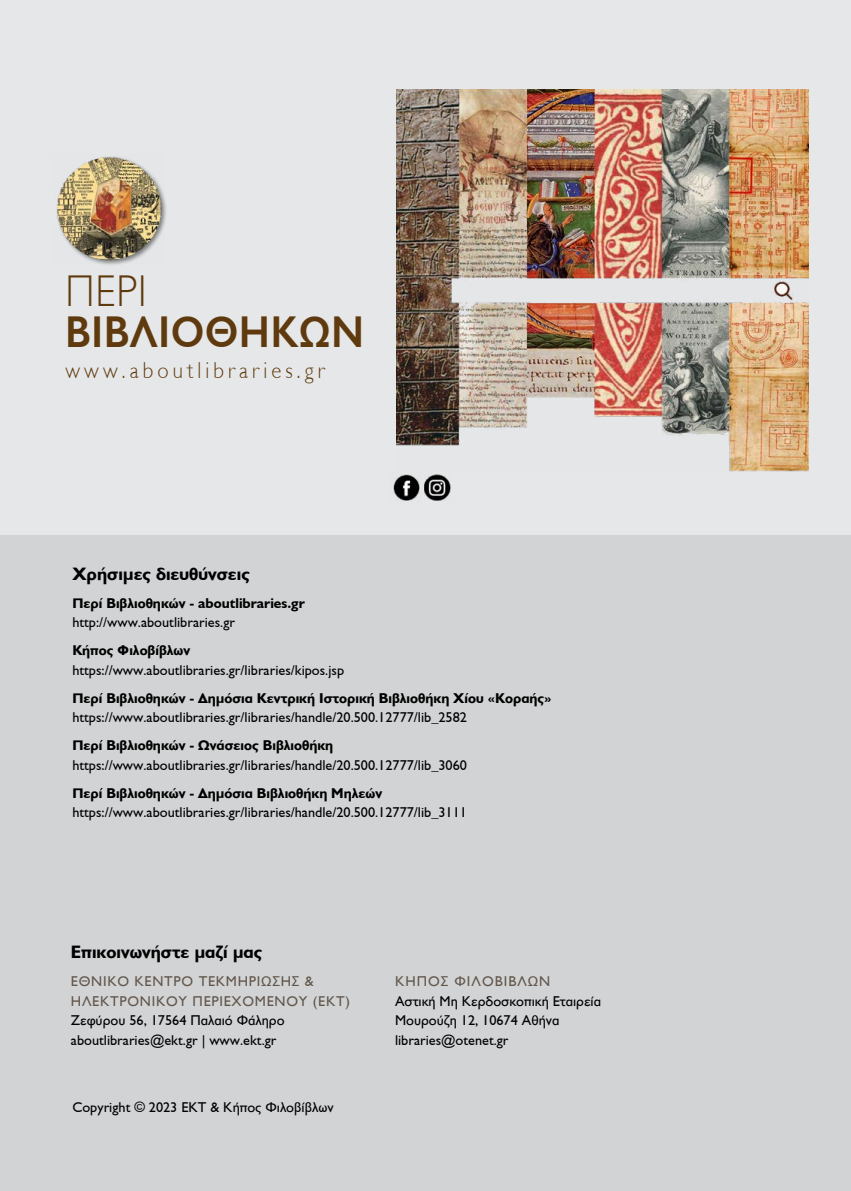
<style>
.page{position:relative;width:851px;height:1191px;background:#fff}
.page>*{position:absolute;margin:0;border:0;box-sizing:border-box;transform-origin:0 0}
.t1{font:300 44.55px "Cf Jeckyl Gr";letter-spacing:.025em;color:#5f3a0e;scale:.91 1}
.t2{font:300 44.55px "Cf Jeckyl Gr";color:#5f3a0e;scale:.91 1}
.t3{font:300 22.95px "Cf Jeckyl Gr";letter-spacing:.2em;color:#5f3a0e;scale:.9 1}
.t4{font:700 18px "Cf Jeckyl";color:#000}
.t5{font:14.25px/19.5px "Cf Jeckyl";color:#000}
.t6{font:700 14.25px "Cf Jeckyl";color:#000}
.t7{font:14.25px/19.5px "Cf Jeckyl";letter-spacing:.05em;color:#62554a}
.t8{font:14.25px "Cf Jeckyl";letter-spacing:.07em;color:#62554a}
</style>
<div class="page">
<div style="left:0;top:0;width:850px;height:563px;background:#e6e7e8"></div>
<div style="left:0;top:536px;width:850px;height:655px;background:#d1d3d4"></div>
<img style="left:396px;top:89px;width:412px;height:382px">
<div style="left:56px;top:156px;width:111px;height:111px;background:#000;opacity:.45"></div>
<img style="left:56px;top:156px;width:109px;height:108px">
<img style="left:393px;top:474px;width:27px;height:27px">
<img style="left:424px;top:474px;width:26px;height:26px">
<h1 class="t2" style="left:65px;top:268px;width:91px">ΠΕΡΊ</h1>
<h1 class="t1" style="left:65px;top:308px;width:329px">ΒΙΒΛΙΟΘΗΚΏΝ</h1>
<h2 class="t3" style="left:65px;top:358px;width:289px">www.aboutlibraries.gr</h2>
<p class="t4" style="left:72px;top:563px;width:179px">Χρήσιμες διευθύνσεις</p>
<p class="t6" style="left:72px;top:595px;width:234px">Περί Βιβλιοθηκών - aboutlibraries.gr</p>
<p class="t5" style="left:72px;top:613px;width:164px">http://www.aboutlibraries.gr</p>
<p class="t6" style="left:72px;top:642px;width:119px">Κήπος Φιλοβίβλων</p>
<p class="t5" style="left:72px;top:660px;width:273px">https://www.aboutlibraries.gr/libraries/kipos.jsp</p>
<p class="t6" style="left:72px;top:690px;width:480px">Περί Βιβλιοθηκών - Δημόσια Κεντρική Ιστορική Βιβλιοθήκη Χίου «Κοραής»</p>
<p class="t5" style="left:72px;top:708px;width:396px">https://www.aboutlibraries.gr/libraries/handle/20.500.12777/lib_2582</p>
<p class="t6" style="left:72px;top:737px;width:262px">Περί Βιβλιοθηκών - Ωνάσειος Βιβλιοθήκη</p>
<p class="t5" style="left:72px;top:755px;width:396px">https://www.aboutlibraries.gr/libraries/handle/20.500.12777/lib_3060</p>
<p class="t6" style="left:72px;top:785px;width:311px">Περί Βιβλιοθηκών - Δημόσια Βιβλιοθήκη Μηλεών</p>
<p class="t5" style="left:72px;top:803px;width:396px">https://www.aboutlibraries.gr/libraries/handle/20.500.12777/lib_3111</p>
<p class="t4" style="left:71px;top:942px;width:193px">Επικοινωνήστε μαζί μας</p>
<p class="t7" style="left:71px;top:972px;width:280px">EΘΝΙΚΌ ΚΈΝΤΡΟ ΤΕΚΜΗΡΊΩΣΗΣ &amp;<br>ΗΛΕΚΤΡΟΝΙΚΟΎ ΠΕΡΙΕΧΟΜΈΝΟΥ (ΕΚΤ)</p>
<p class="t5" style="left:71px;top:1011px;width:215px">Ζεφύρου 56, 17564 Παλαιό Φάληρο aboutlibraries@ekt.gr | www.ekt.gr</p>
<p class="t5" style="left:72px;top:1097px;width:263px">Copyright © 2023 EKT &amp; Κήπος Φιλοβίβλων</p>
<p class="t8" style="left:395px;top:974px;width:157px">ΚΗΠΟΣ ΦΙΛΟΒΙΒΛΩΝ</p>
<p class="t5" style="left:395px;top:991px;width:208px">Αστική Μη Κερδοσκοπική Εταιρεία<br>Μουρούζη 12, 10674 Αθήνα libraries@otenet.gr</p>
</div>
